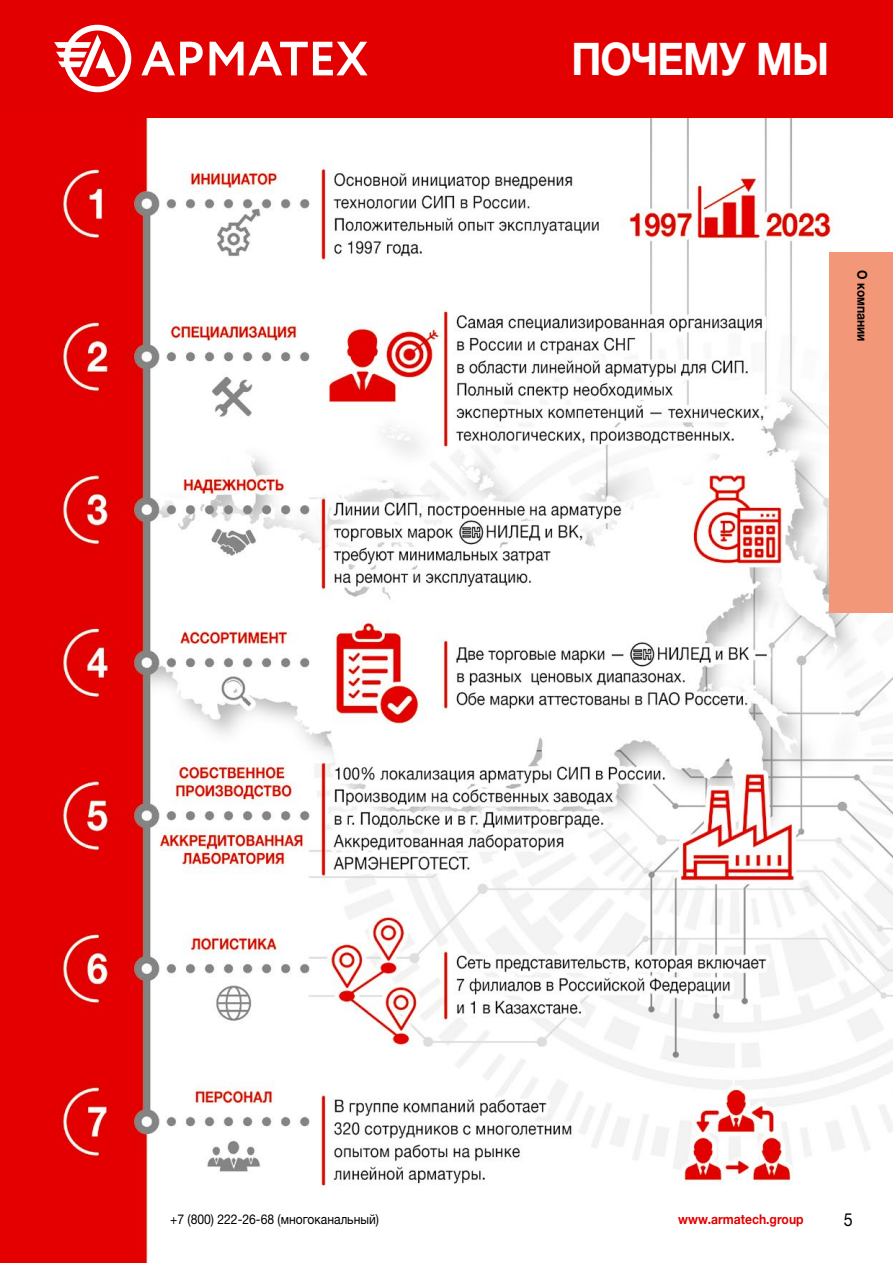
<style>
.page{position:relative;width:893px;height:1263px;background:#fff}
.page>*{position:absolute;margin:0;border:0;box-sizing:border-box;transform-origin:0 0}
.t1{font:700 45px "Helvetica Neue LTW1 G";letter-spacing:-.02em;color:#fff;scale:.9 1}
.t2{font:18px "Helvetica Neue LTW1 G";color:#000;scale:.9 1}
.t3{font:13.5px "Helvetica Neue LTW1 G";color:#000;scale:.9 1}
.t4{font:700 13.5px "Helvetica Neue LTW1 G";color:#e30000;scale:.9 1}
.t5{font:700 13.5px "Helvetica Neue LTW1 G";color:#000;scale:.9 1}
</style>
<div class="page">
<img style="left:0;top:117px;width:893px;height:1146px">
<div style="left:0;top:0;width:893px;height:117px;background:#e30000"></div>
<svg style="left:141px;top:42px;width:62px;height:33px"></svg>
<svg style="left:210px;top:42px;width:158px;height:33px"></svg>
<svg style="left:54px;top:25px;width:77px;height:67px"></svg>
<div style="left:829px;top:252px;width:64px;height:360px;background:#f39779"></div>
<h1 class="t1" style="left:571px;top:31px;width:288px">ПОЧЕМУ МЫ</h1>
<p class="t5" style="left:871px;top:270px;width:81px;rotate:90deg">О компании</p>
<p class="t3" style="left:170px;top:1211px;width:234px">+7 (800) 222-26-68 (многоканальный)</p>
<p class="t4" style="left:678px;top:1211px;width:141px">www.armatech.group</p>
<h2 class="t2" style="left:844px;top:1208px;width:12px">5</h2>
</div>
